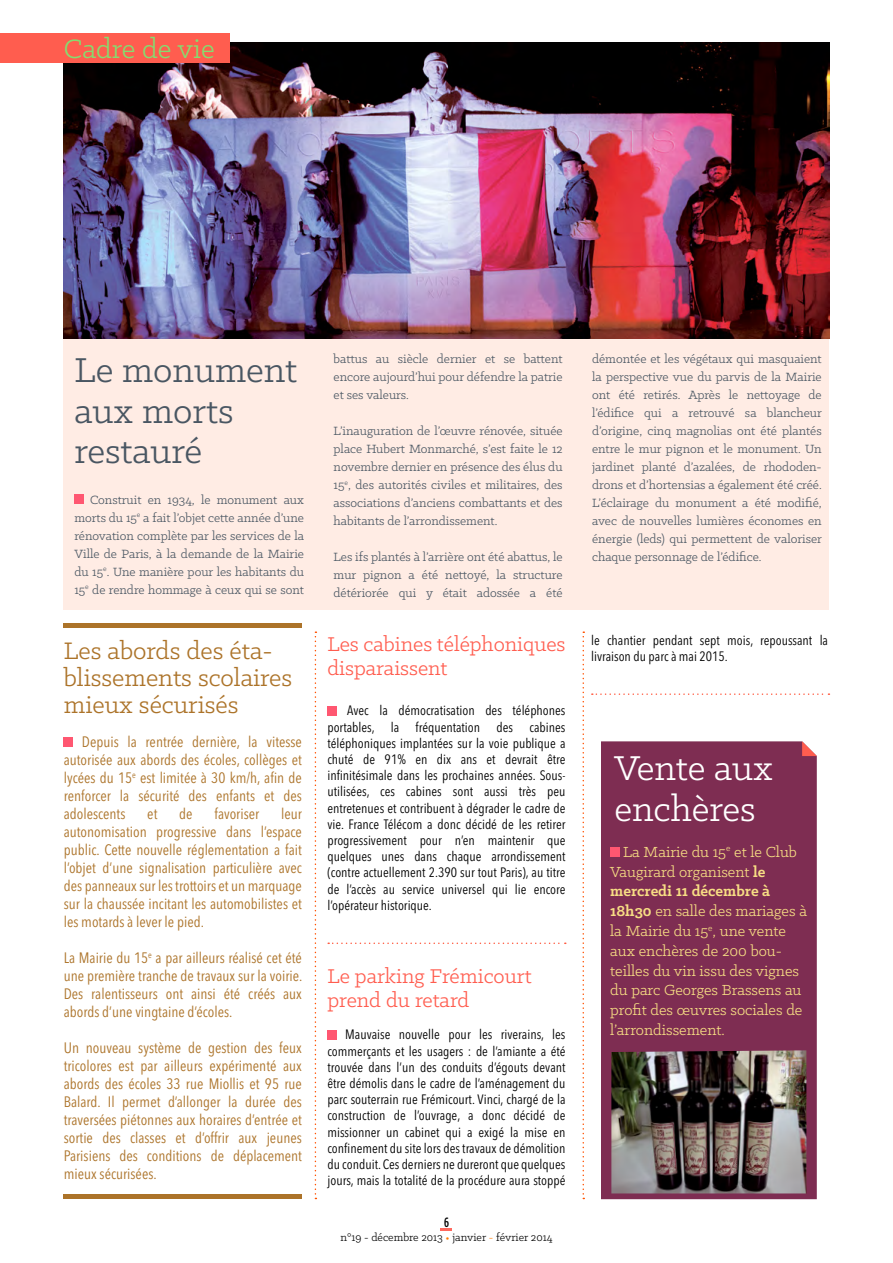
<style>
.page{position:relative;width:893px;height:1263px;background:#fff}
.page>*{position:absolute;margin:0;border:0;box-sizing:border-box;transform-origin:0 0}
.t1{font:39px/40.5px "Klinic Slab";color:#495662}
.t2{font:39px/40.5px "Klinic Slab";color:#fff}
.t3{font:30px "Klinic Slab";color:#86dc6f}
.t4{font:27px/27px "Klinic Slab";color:#ac7329}
.t5{font:22.5px/24px "Klinic Slab";color:#ff5d4f}
.t6{font:16.5px/19.8px "Klinic Slab";color:#f7de84}
.t7{font:condensed 15px/18px "Avenir Next LT Pro";color:#ac7329;text-align:justify}
.t8{font:13.5px/18px "Klinic Slab";color:#495662;text-align:justify}
.t9{font:condensed 13.5px/16.2px "Avenir Next LT Pro";color:#000;text-align:justify}
.t10{font:500 condensed 13.5px "Gotham HTF";color:#000}
.t11{font:12px "Klinic Slab";color:#000}
.s1{color:#ff7b00}
.s2{font-weight:700}
</style>
<div class="page">
<div style="left:64px;top:738px;width:9px;height:9px;background:#ff5771"></div>
<div style="left:327px;top:706px;width:10px;height:9px;background:#ff5771"></div>
<svg style="left:328px;top:942px;width:238px;height:2px"></svg>
<div style="left:327px;top:1030px;width:10px;height:9px;background:#ff5771"></div>
<svg style="left:592px;top:693px;width:237px;height:2px"></svg>
<div style="left:601px;top:741px;width:216px;height:458px;background:#7e2d52"></div>
<svg style="left:315px;top:631px;width:1px;height:568px"></svg>
<svg style="left:582px;top:631px;width:2px;height:568px"></svg>
<div style="left:610px;top:847px;width:9px;height:10px;background:#ff5771"></div>
<div style="left:64px;top:623px;width:238px;height:5px;background:#ac7329"></div>
<hr style="left:64px;top:1195px;width:238px;height:4px;background:#ac7329">
<div style="left:64px;top:311px;width:765px;height:299px;background:#ffece4"></div>
<div style="left:74px;top:494px;width:10px;height:10px;background:#ff5771"></div>
<img style="left:64px;top:43px;width:765px;height:295px">
<img style="left:611px;top:1050px;width:195px;height:143px">
<svg style="left:802px;top:741px;width:15px;height:15px"></svg>
<svg style="left:441px;top:1228px;width:11px;height:3px"></svg>
<div style="left:0;top:33px;width:230px;height:30px;background:#ff5d4f"></div>
<h2 class="t3" style="left:64px;top:30px;width:152px">Cadre de vie</h2>
<h1 class="t1" style="left:74px;top:349px;width:224px">Le monument aux morts restauré</h1>
<p class="t8" style="left:74px;top:490px;width:231px;text-indent:16px">Construit en 1934, le monument aux morts du 15<sup>e</sup> a fait l’objet cette année d’une rénovation complète par les services de la Ville de Paris, à la demande de la Mairie du 15<sup>e</sup>. Une manière pour les habitants du 15<sup>e</sup> de rendre hommage à ceux qui se sont</p>
<h3 class="t4" style="left:64px;top:636px;width:230px">Les abords des éta&shy;blissements scolaires mieux sécurisés</h3>
<p class="t7" style="left:64px;top:733px;width:240px;text-indent:18px">Depuis la rentrée dernière, la vitesse autorisée aux abords des écoles, collèges et lycées du 15<sup>e</sup> est limitée à 30 km/h, afin de renforcer la sécurité des enfants et des adolescents</p>
<p class="t7" style="left:147px;top:805px;width:12px">et</p>
<p class="t7" style="left:179px;top:805px;width:15px">de</p>
<p class="t7" style="left:214px;top:805px;width:46px">favoriser</p>
<p class="t7" style="left:64px;top:805px;width:240px;text-indent:217px">leur autonomisation progressive dans l’espace public. Cette nouvelle réglementation a fait l’objet d’une signalisation particulière avec des panneaux sur les trottoirs et un marquage sur la chaussée incitant les automobilistes et les motards à lever le pied.</p>
<p class="t7" style="left:64px;top:949px;width:240px">La Mairie du 15<sup>e</sup> a par ailleurs réalisé cet été une première tranche de travaux sur la voirie.<br>Des ralentisseurs ont ainsi été créés aux abords d’une vingtaine d’écoles.</p>
<p class="t7" style="left:64px;top:1039px;width:240px">Un nouveau système de gestion des feux tricolores est par ailleurs expérimenté aux abords des écoles 33 rue Miollis et 95 rue Balard. Il permet d’allonger la durée des traversées piétonnes aux horaires d’entrée et sortie des classes et d’offrir aux jeunes Parisiens des conditions de déplacement mieux sécurisées.</p>
<p class="t8" style="left:334px;top:350px;width:231px">battus au siècle dernier et se battent encore aujourd’hui pour défendre la patrie et ses valeurs.</p>
<p class="t8" style="left:334px;top:422px;width:231px">L’inauguration de l’œuvre rénovée, située place Hubert Monmarché, s’est faite le 12 novembre dernier en présence des élus du 15<sup>e</sup>, des autorités civiles et militaires, des associations d’anciens combattants et des habitants de l’arrondissement.</p>
<p class="t8" style="left:334px;top:547px;width:231px">Les ifs plantés à l’arrière ont été abattus, le mur pignon a été nettoyé, la structure détériorée qui y était adossée a été</p>
<h3 class="t5" style="left:327px;top:632px;width:240px">Les cabines téléphoniques disparaissent</h3>
<p class="t9" style="left:327px;top:702px;width:240px;text-indent:20px">Avec la démocratisation des téléphones portables, la fréquentation des cabines téléphoniques implantées sur la voie publique a chuté de 91% en dix ans et devrait être infinitésimale dans les prochaines années. Sous&shy;utilisées, ces cabines sont aussi très peu entretenues et contribuent à dégrader le cadre de vie. France Télécom a donc décidé de les retirer progressivement pour n’en maintenir que quelques unes dans chaque arrondissement (contre actuellement 2.390 sur tout Paris), au titre de l’accès au service universel qui lie encore l’opérateur historique.</p>
<h3 class="t5" style="left:327px;top:963px;width:206px">Le parking Frémicourt prend du retard</h3>
<p class="t9" style="left:327px;top:1026px;width:240px;text-indent:18px">Mauvaise nouvelle pour les riverains, les commerçants et les usagers : de l’amiante a été trouvée dans l’un des conduits d’égouts devant être démolis dans le cadre de l’aménagement du parc souterrain rue Frémicourt. Vinci, chargé de la construction de l’ouvrage, a donc décidé de missionner un cabinet qui a exigé la mise en confinement du site lors des travaux de démolition du conduit. Ces derniers ne dureront que quelques jours, mais la totalité de la procédure aura stoppé</p>
<p class="t10" style="left:444px;top:1215px;width:6px">6</p>
<p class="t11" style="left:340px;top:1229px;width:214px">n°19 - décembre 2013 <span class="s1">•</span> janvier <span class="s1">-</span> février 2014</p>
<p class="t8" style="left:592px;top:349px;width:231px">démontée et les végétaux qui masquaient la perspective vue du parvis de la Mairie ont été retirés. Après le nettoyage de l’édifice qui a retrouvé sa blancheur d’origine, cinq magnolias ont été plantés entre le mur pignon et le monument. Un jardinet planté d’azalées, de rhododen&shy;drons et d’hortensias a également été créé.<br>L’éclairage du monument a été modifié, avec de nouvelles lumières économes en énergie (leds) qui permettent de valoriser chaque personnage de l’édifice.</p>
<p class="t9" style="left:591px;top:632px;width:239px">le chantier pendant sept mois, repoussant la livraison du parc à mai 2015.</p>
<h1 class="t2" style="left:614px;top:747px;width:160px">Vente aux enchères</h1>
<p class="t6" style="left:610px;top:841px;width:198px;text-indent:13px">La Mairie du 15<sup>e</sup> et le Club<br>Vaugirard organisent <span class="s2">le mercredi 11 décembre à<br>18h30</span> en salle des mariages à la Mairie du 15<sup>e</sup>, une vente aux enchères de 200 bou&shy;teilles du vin issu des vignes du parc Georges Brassens au profit des œuvres sociales de l’arrondissement.</p>
</div>
